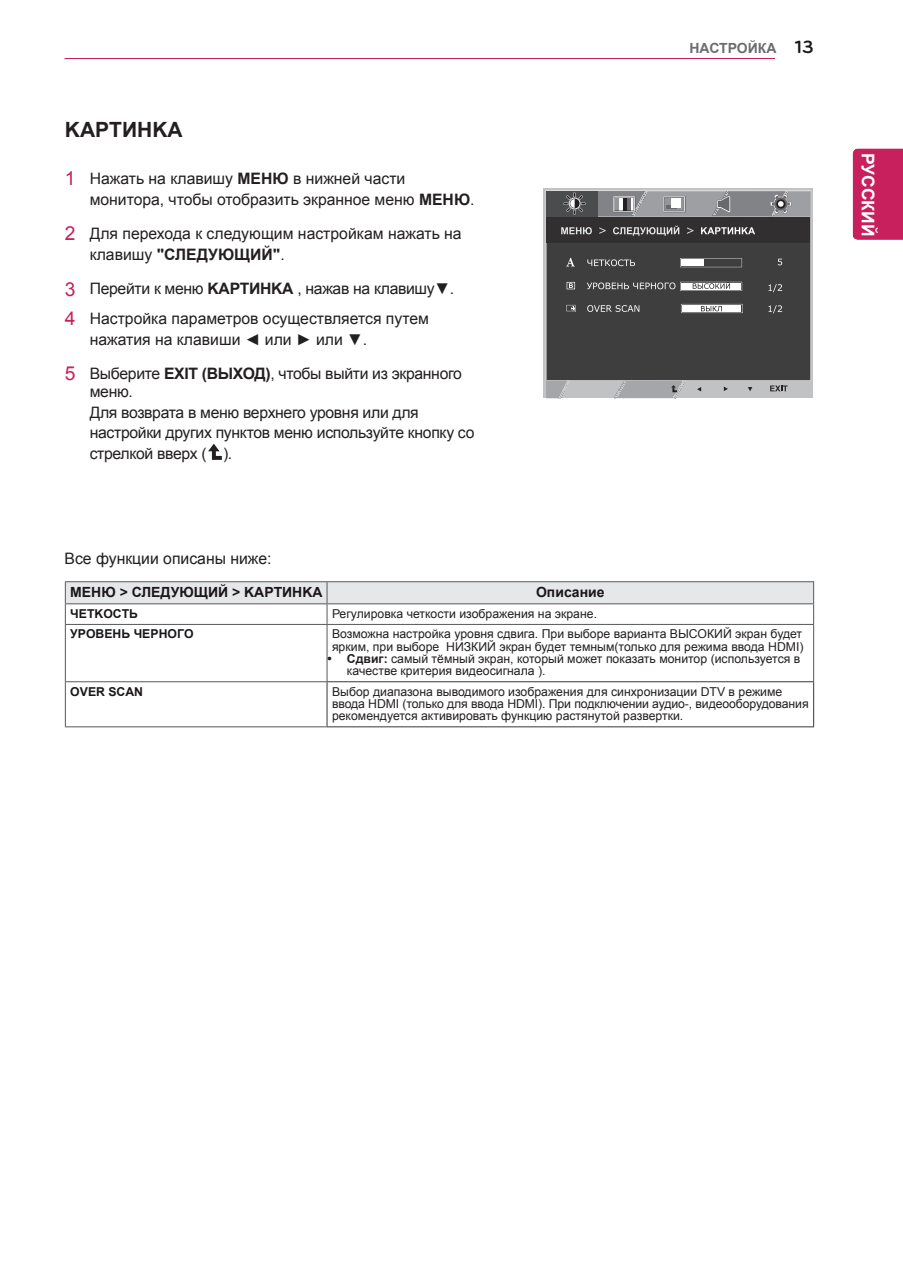
<style>
.page{position:relative;width:903px;height:1275px;background:#fff}
.page>*{position:absolute;margin:0;border:0;box-sizing:border-box;transform-origin:0 0}
.t1{font:700 21px "Arial";color:#231f20}
.t2{font:700 21px "Bryant LG";color:#fff}
.t3{font:700 18.38px "Bryant LG";color:#1a161a}
.t4{font:700 17.5px "Arial";color:#fff}
.t5{font:15.75px/21px "Arial";letter-spacing:-.01em;color:#231f20}
.t6{font:700 14px "Arial";color:#1a161a}
.t7{font:700 14px "Arial";color:#6c6d70}
.t8{font:12.25px/12.2px "Arial";color:#231f20}
.t9{font:700 12.25px "Arial";color:#1a161a}
.s1{font-size:19.25px;color:#c8205d}
.s2{font-weight:700}
</style>
<div class="page">
<hr style="left:64px;top:58px;width:711px;height:1px;background:#c8205d">
<div style="left:853px;top:149px;width:50px;height:91px;background:#c8205d"></div>
<svg style="left:208px;top:444px;width:14px;height:16px"></svg>
<hr style="left:65px;top:581px;width:262px;height:1px;background:#57585a">
<hr style="left:327px;top:624px;width:487px;height:1px;background:#57585a">
<hr style="left:813px;top:625px;width:1px;height:56px;background:#57585a">
<hr style="left:327px;top:581px;width:487px;height:1px;background:#57585a">
<hr style="left:65px;top:624px;width:262px;height:1px;background:#57585a">
<hr style="left:65px;top:681px;width:262px;height:1px;background:#57585a">
<svg style="left:65px;top:582px;width:749px;height:42px"></svg>
<hr style="left:65px;top:625px;width:1px;height:56px;background:#57585a">
<hr style="left:327px;top:625px;width:1px;height:56px;background:#57585a">
<hr style="left:65px;top:682px;width:1px;height:44px;background:#57585a">
<hr style="left:65px;top:726px;width:262px;height:1px;background:#57585a">
<hr style="left:327px;top:681px;width:487px;height:1px;background:#3b3639">
<hr style="left:327px;top:682px;width:1px;height:44px;background:#3b3639">
<hr style="left:813px;top:682px;width:1px;height:44px;background:#3b3639">
<hr style="left:327px;top:726px;width:487px;height:1px;background:#3b3639">
<div style="left:543px;top:188px;width:270px;height:210px;background:#c1c2c4"></div>
<div style="left:546px;top:243px;width:265px;height:138px;background:#3e3e3f"></div>
<svg style="left:546px;top:381px;width:21px;height:18px"></svg>
<svg style="left:614px;top:381px;width:71px;height:18px"></svg>
<svg style="left:697px;top:387px;width:4px;height:4px"></svg>
<svg style="left:724px;top:387px;width:4px;height:4px"></svg>
<svg style="left:748px;top:387px;width:4px;height:4px"></svg>
<svg style="left:770px;top:385px;width:17px;height:6px"></svg>
<svg style="left:680px;top:258px;width:62px;height:9px"></svg>
<div style="left:681px;top:259px;width:23px;height:7px;background:#fff"></div>
<svg style="left:768px;top:284px;width:14px;height:8px"></svg>
<svg style="left:778px;top:259px;width:4px;height:6px"></svg>
<svg style="left:587px;top:259px;width:48px;height:7px"></svg>
<svg style="left:587px;top:282px;width:155px;height:9px"></svg>
<svg style="left:567px;top:282px;width:8px;height:7px"></svg>
<svg style="left:566px;top:258px;width:9px;height:8px"></svg>
<svg style="left:587px;top:305px;width:52px;height:7px"></svg>
<svg style="left:566px;top:305px;width:10px;height:7px"></svg>
<svg style="left:681px;top:304px;width:62px;height:9px"></svg>
<svg style="left:768px;top:305px;width:14px;height:8px"></svg>
<svg style="left:546px;top:191px;width:265px;height:52px;background:#646466"></svg>
<h1 class="t1" style="left:65px;top:116px;width:119px">KAPTИHKA</h1>
<p class="t5" style="left:90px;top:168px;width:386px;text-indent:-25px"><span class="s1">1</span> Нажать на клавишу <span class="s2">МЕНЮ</span> в нижней части монитора, чтобы отобразить экранное меню <span class="s2">МЕНЮ</span>.</p>
<p class="t5" style="left:90px;top:223px;width:373px;text-indent:-25px"><span class="s1">2</span> Для перехода к следующим настройкам нажать на клавишу <span class="s2">"СЛЕДУЮЩИЙ"</span>.</p>
<p class="t5" style="left:65px;top:274px;width:391px;line-height:29.2px"><span class="s1">3</span> Перейти к меню <span class="s2">KAPTИHKA</span> , нажав на клавишу▼.<br><span class="s1">4</span> Настройка параметров осуществляется путем</p>
<p class="t5" style="left:65px;top:322px;width:399px;line-height:34.5px;text-indent:25px">нажатия на клавиши ◄ или ► или ▼.<br><span class="s1">5</span> Выберите <span class="s2">EXIT (ВЫХОД)</span>, чтобы выйти из экранного</p>
<p class="t5" style="left:90px;top:380px;width:331px;line-height:21.7px">меню.<br>Для возврата в меню верхнего уровня или для</p>
<p class="t5" style="left:90px;top:422px;width:386px">настройки других пунктов меню используйте кнопку со стрелкой вверх ( ).</p>
<p class="t7" style="left:689px;top:39px;width:88px">НАСТРОЙКА</p>
<h2 class="t3" style="left:795px;top:36px;width:20px">13</h2>
<p class="t5" style="left:64px;top:548px;width:209px">Все функции описаны ниже:</p>
<p class="t6" style="left:70px;top:583px;width:254px">МЕНЮ &gt; СЛЕДУЮЩИЙ &gt; KAPTИHKA</p>
<p class="t6" style="left:536px;top:583px;width:70px">Описание</p>
<p class="t9" style="left:70px;top:605px;width:68px">ЧETKOCTЬ</p>
<p class="t8" style="left:332px;top:607px;width:267px">Регулировка четкости изображения на экране.</p>
<p class="t9" style="left:70px;top:626px;width:125px">УPOBEHЬ ЧEPHOГO</p>
<p class="t8" style="left:332px;top:628px;width:472px">Возможна настройка уровня сдвига. При выборе варианта ВЫСОКИЙ экран будет</p>
<p class="t8" style="left:332px;top:640px;width:473px">ярким, при выборе НИЗКИЙ экран будет темным(только для режима ввода HDMI)</p>
<p class="t8" style="left:347px;top:652px;width:455px"><span class="s2">Сдвиг:</span> самый тёмный экран, который может показать монитор (используется в</p>
<p class="t8" style="left:347px;top:665px;width:200px">качестве критерия видеосигнала ).</p>
<p class="t9" style="left:70px;top:683px;width:74px">OVER SCAN</p>
<p class="t8" style="left:332px;top:685px;width:478px">Выбор диапазона выводимого изображения для синхронизации DTV в режиме ввода HDMI (только для ввода HDMI). При подключении аудио-, видеооборудования рекомендуется активировать функцию растянутой развертки.</p>
<h3 class="t4" style="left:879px;top:153px;width:85px;rotate:90deg">РУССКИЙ</h3>
<h1 class="t2" style="left:883px;top:173px;width:44px;rotate:90deg">RUS</h1>
</div>
